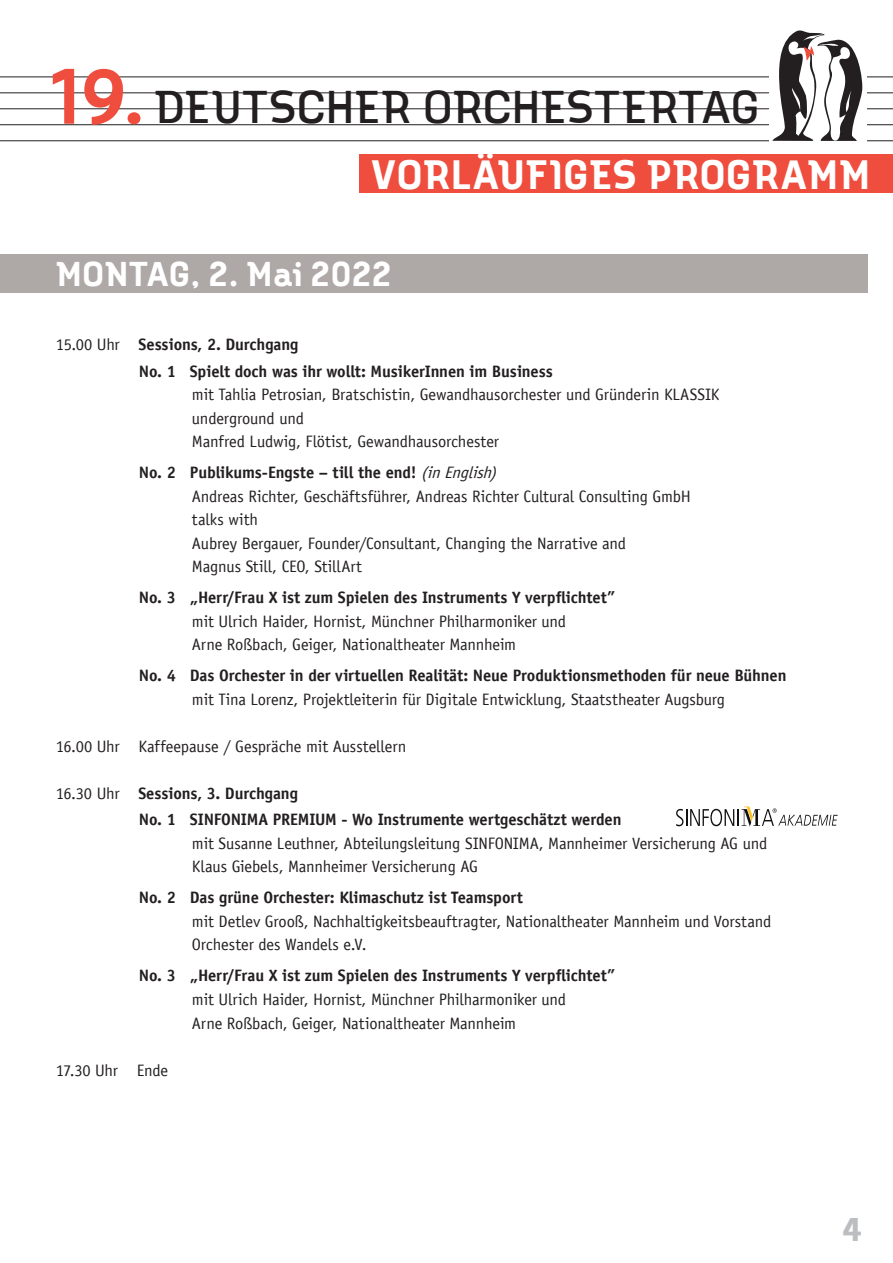
<style>
.page{position:relative;width:893px;height:1263px;background:#fff}
.page>*{position:absolute;margin:0;border:0;box-sizing:border-box;transform-origin:0 0}
.t1{font:600 72px "Envy";color:#ef4d3d}
.t2{font:42px "Envy";letter-spacing:-.01em;color:#231f20}
.t3{font:700 37.5px "Envy";letter-spacing:-.02em;color:#fff}
.t4{font:700 31.5px "Envy";letter-spacing:-.025em;color:#fff}
.t5{font:700 30px "Envy";color:#bcbdc0}
.t6{font:16.5px "Officina Sans LT";letter-spacing:-.01em;color:#231f20}
.t7{font:700 16.5px "Officina Sans LT";letter-spacing:-.005em;color:#231f20}
.t8{font:16.5px "Officina Sans LT";letter-spacing:.01em;color:#231f20}
.s1{font-weight:400}
.s2{font-weight:400;font-style:italic}
</style>
<div class="page">
<div style="left:359px;top:155px;width:534px;height:38px;background:#ef4d3d"></div>
<hr style="left:0;top:77px;width:893px;height:1px;background:#231f20">
<hr style="left:0;top:93px;width:893px;height:1px;background:#231f20">
<hr style="left:0;top:109px;width:893px;height:1px;background:#231f20">
<hr style="left:0;top:124px;width:893px;height:1px;background:#231f20">
<hr style="left:0;top:141px;width:893px;height:1px;background:#231f20">
<div style="left:770px;top:27px;width:97px;height:115px;background:#fff"></div>
<svg style="left:772px;top:30px;width:90px;height:111px"></svg>
<div style="left:0;top:254px;width:867px;height:38px;background:#aea8a6"></div>
<svg style="left:676px;top:806px;width:162px;height:20px"></svg>
<p class="t1" style="left:46px;top:48px;width:99px">19.</p>
<p class="t2" style="left:153px;top:79px;width:609px">DEUTSCHER ORCHESTERTAG</p>
<p class="t3" style="left:370px;top:149px;width:503px">VORLÄUFIGES PROGRAMM</p>
<p class="t4" style="left:55px;top:252px;width:338px">MONTAG, 2. Mai 2022</p>
<p class="t7" style="left:56px;top:334px;width:244px"><span class="s1">15.00 Uhr</span> Sessions, 2. Durchgang</p>
<p class="t7" style="left:139px;top:361px;width:415px">No. 1 Spielt doch was ihr wollt: MusikerInnen im Business</p>
<p class="t6" style="left:192px;top:385px;width:529px">mit Tahlia Petrosian, Bratschistin, Gewandhausorchester und Gründerin KLASSIK</p>
<p class="t6" style="left:192px;top:409px;width:114px">underground und</p>
<p class="t6" style="left:192px;top:432px;width:309px">Manfred Ludwig, Flötist, Gewandhausorchester</p>
<p class="t7" style="left:139px;top:462px;width:364px">No. 2 Publikums-Engste – till the end! <span class="s2">(inEnglish)</span></p>
<p class="t6" style="left:192px;top:487px;width:500px">Andreas Richter, Geschäftsführer, Andreas Richter Cultural Consulting GmbH</p>
<p class="t8" style="left:192px;top:510px;width:68px">talks with</p>
<p class="t6" style="left:192px;top:534px;width:436px">Aubrey Bergauer, Founder/Consultant, Changing the Narrative and</p>
<p class="t6" style="left:192px;top:557px;width:172px">Magnus Still, CEO, StillArt</p>
<p class="t7" style="left:139px;top:587px;width:478px">No. 3 „Herr/Frau X ist zum Spielen des Instruments Y verpflichtet”</p>
<p class="t6" style="left:192px;top:612px;width:376px">mit Ulrich Haider, Hornist, Münchner Philharmoniker und</p>
<p class="t6" style="left:192px;top:635px;width:326px">Arne Roßbach, Geiger, Nationaltheater Mannheim</p>
<p class="t7" style="left:139px;top:665px;width:649px">No. 4 Das Orchester in der virtuellen Realität: Neue Produktionsmethoden für neue Bühnen</p>
<p class="t6" style="left:192px;top:690px;width:535px">mit Tina Lorenz, Projektleiterin für Digitale Entwicklung, Staatstheater Augsburg</p>
<p class="t6" style="left:56px;top:737px;width:352px">16.00 Uhr Kaffeepause / Gespräche mit Ausstellern</p>
<p class="t7" style="left:56px;top:783px;width:244px"><span class="s1">16.30 Uhr</span> Sessions, 3. Durchgang</p>
<p class="t7" style="left:139px;top:809px;width:484px">No. 1 SINFONIMA PREMIUM - Wo Instrumente wertgeschätzt werden</p>
<p class="t6" style="left:192px;top:834px;width:577px">mit Susanne Leuthner, Abteilungsleitung SINFONIMA, Mannheimer Versicherung AG und</p>
<p class="t6" style="left:192px;top:857px;width:288px">Klaus Giebels, Mannheimer Versicherung AG</p>
<p class="t7" style="left:139px;top:887px;width:386px">No. 2 Das grüne Orchester: Klimaschutz ist Teamsport</p>
<p class="t6" style="left:192px;top:912px;width:581px">mit Detlev Grooß, Nachhaltigkeitsbeauftragter, Nationaltheater Mannheim und Vorstand</p>
<p class="t6" style="left:192px;top:935px;width:176px">Orchester des Wandels e.V.</p>
<p class="t7" style="left:139px;top:965px;width:478px">No. 3 „Herr/Frau X ist zum Spielen des Instruments Y verpflichtet”</p>
<p class="t6" style="left:192px;top:990px;width:376px">mit Ulrich Haider, Hornist, Münchner Philharmoniker und</p>
<p class="t6" style="left:192px;top:1013px;width:326px">Arne Roßbach, Geiger, Nationaltheater Mannheim</p>
<p class="t6" style="left:56px;top:1060px;width:114px">17.30 Uhr Ende</p>
<p class="t5" style="left:841px;top:1209px;width:24px">4</p>
</div>
